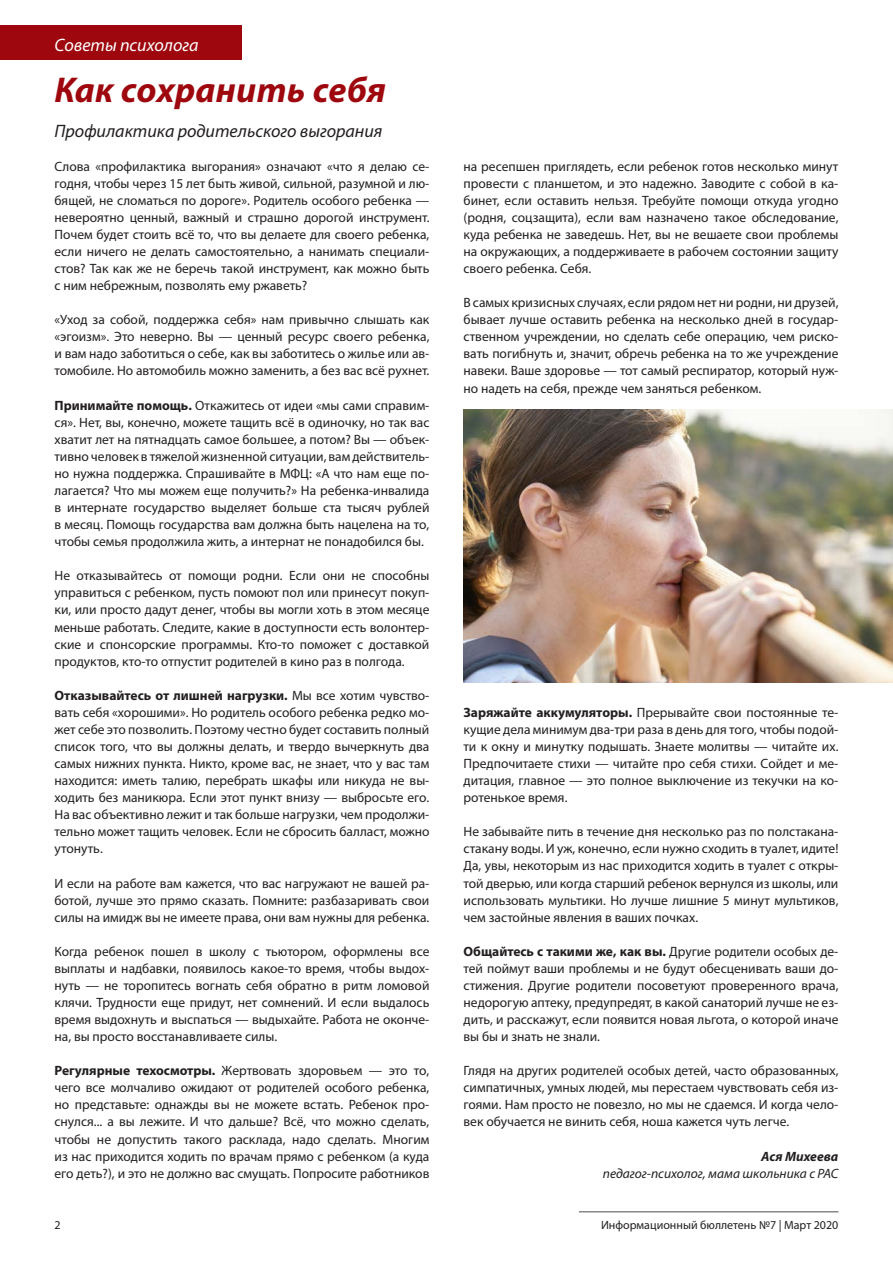
<style>
.page{position:relative;width:893px;height:1263px;background:#fff}
.page>*{position:absolute;margin:0;border:0;box-sizing:border-box;transform-origin:0 0}
.Section_Title{font:italic 700 36px "Myriad Pro";letter-spacing:.005em;color:#9d070d}
.Lead{font:italic 18px "Myriad Pro";color:#231f20}
.Heading{font:italic 18px "Myriad Pro";color:#fff}
.t1{font:13.5px/17.1px "Myriad Pro";color:#231f20;text-align:justify}
.Author_Details{font:italic 13.5px "Myriad Pro";color:#231f20}
.Author_Name{font:italic 700 13.5px "Myriad Pro";color:#231f20}
.t2{font:12px "Myriad Pro";color:#231f20}
.s1{font-weight:700}
</style>
<div class="page">
<hr style="left:579px;top:1211px;width:259px;height:1px;background:#4f4a49">
<div style="left:0;top:26px;width:242px;height:34px;background:#9d070d"></div>
<img style="left:463px;top:410px;width:430px;height:273px">
<p class="Heading" style="left:55px;top:34px;width:145px">Советы психолога</p>
<p class="Section_Title" style="left:55px;top:67px;width:333px">Как сохранить себя</p>
<p class="Lead" style="left:55px;top:119px;width:329px">Профилактика родительского выгорания</p>
<p class="t1" style="left:55px;top:157px;width:376px">Слова «профилактика выгорания» означают «что я делаю се&shy;годня, чтобы через 15 лет быть живой, сильной, разумной и лю&shy;бящей, не сломаться по дороге». Родитель особого ребенка — невероятно ценный, важный и страшно дорогой инструмент.<br>Почем будет стоить всё то, что вы делаете для своего ребенка, если ничего не делать самостоятельно, а нанимать специали&shy;стов? Так как же не беречь такой инструмент, как можно быть с ним небрежным, позволять ему ржаветь?</p>
<p class="t1" style="left:55px;top:311px;width:376px">«Уход за собой, поддержка себя» нам привычно слышать как «эгоизм». Это неверно. Вы — ценный ресурс своего ребенка, и вам надо заботиться о себе, как вы заботитесь о жилье или ав&shy;томобиле. Но автомобиль можно заменить, а без вас всё рухнет.</p>
<p class="t1" style="left:55px;top:396px;width:376px"><span class="s1">Принимайте помощь.</span> Откажитесь от идеи «мы сами справим&shy;ся». Нет, вы, конечно, можете тащить всё в одиночку, но так вас хватит лет на пятнадцать самое большее, а потом? Вы — объек&shy;тивно человек в тяжелой жизненной ситуации, вам действитель&shy;но нужна поддержка. Спрашивайте в МФЦ: «А что нам еще по&shy;лагается? Что мы можем еще получить?» На ребенка-инвалида в интернате государство выделяет больше ста тысяч рублей в месяц. Помощь государства вам должна быть нацелена на то, чтобы семья продолжила жить, а интернат не понадобился бы.</p>
<p class="t1" style="left:55px;top:567px;width:376px">Не отказывайтесь от помощи родни. Если они не способны управиться с ребенком, пусть помоют пол или принесут покуп&shy;ки, или просто дадут денег, чтобы вы могли хоть в этом месяце меньше работать. Следите, какие в доступности есть волонтер&shy;ские и спонсорские программы. Кто-то поможет с доставкой продуктов, кто-то отпустит родителей в кино раз в полгода.</p>
<p class="t1" style="left:55px;top:686px;width:376px"><span class="s1">Отказывайтесь от лишней нагрузки.</span> Мы все хотим чувство&shy;вать себя «хорошими». Но родитель особого ребенка редко мо&shy;жет себе это позволить. Поэтому честно будет составить полный список того, что вы должны делать, и твердо вычеркнуть два самых нижних пункта. Никто, кроме вас, не знает, что у вас там находится: иметь талию, перебрать шкафы или никуда не вы&shy;ходить без маникюра. Если этот пункт внизу — выбросьте его.<br>На вас объективно лежит и так больше нагрузки, чем продолжи&shy;тельно может тащить человек. Если не сбросить балласт, можно утонуть.</p>
<p class="t1" style="left:55px;top:874px;width:376px">И если на работе вам кажется, что вас нагружают не вашей ра&shy;ботой, лучше это прямо сказать. Помните: разбазаривать свои силы на имидж вы не имеете права, они вам нужны для ребенка.</p>
<p class="t1" style="left:55px;top:942px;width:376px">Когда ребенок пошел в школу с тьютором, оформлены все выплаты и надбавки, появилось какое-то время, чтобы выдох&shy;нуть — не торопитесь вогнать себя обратно в ритм ломовой клячи. Трудности еще придут, нет сомнений. И если выдалось время выдохнуть и выспаться — выдыхайте. Работа не оконче&shy;на, вы просто восстанавливаете силы.</p>
<p class="t1" style="left:55px;top:1062px;width:376px"><span class="s1">Регулярные техосмотры.</span> Жертвовать здоровьем — это то, чего все молчаливо ожидают от родителей особого ребенка, но представьте: однажды вы не можете встать. Ребенок про&shy;снулся... а вы лежите. И что дальше? Всё, что можно сделать, чтобы не допустить такого расклада, надо сделать. Многим из нас приходится ходить по врачам прямо с ребенком (а куда его деть?), и это не должно вас смущать. Попросите работников</p>
<p class="t1" style="left:463px;top:157px;width:376px">на ресепшен приглядеть, если ребенок готов несколько минут провести с планшетом, и это надежно. Заводите с собой в ка&shy;бинет, если оставить нельзя. Требуйте помощи откуда угодно (родня, соцзащита), если вам назначено такое обследование, куда ребенка не заведешь. Нет, вы не вешаете свои проблемы на окружающих, а поддерживаете в рабочем состоянии защиту своего ребенка. Себя.</p>
<p class="t1" style="left:463px;top:294px;width:376px">В самых кризисных случаях, если рядом нет ни родни, ни друзей, бывает лучше оставить ребенка на несколько дней в государ&shy;ственном учреждении, но сделать себе операцию, чем риско&shy;вать погибнуть и, значит, обречь ребенка на то же учреждение навеки. Ваше здоровье — тот самый респиратор, который нуж&shy;но надеть на себя, прежде чем заняться ребенком.</p>
<p class="t1" style="left:463px;top:703px;width:376px"><span class="s1">Заряжайте аккумуляторы.</span> Прерывайте свои постоянные те&shy;кущие дела минимум два-три раза в день для того, чтобы подой&shy;ти к окну и минутку подышать. Знаете молитвы — читайте их.<br>Предпочитаете стихи — читайте про себя стихи. Cойдет и ме&shy;дитация, главное — это полное выключение из текучки на ко&shy;ротенькое время.</p>
<p class="t1" style="left:463px;top:823px;width:376px">Не забывайте пить в течение дня несколько раз по полстакана&shy;стакану воды. И уж, конечно, если нужно сходить в туалет, идите!<br>Да, увы, некоторым из нас приходится ходить в туалет с откры&shy;той дверью, или когда старший ребенок вернулся из школы, или использовать мультики. Но лучше лишние 5 минут мультиков, чем застойные явления в ваших почках.</p>
<p class="t1" style="left:463px;top:942px;width:376px"><span class="s1">Общайтесь с такими же, как вы.</span> Другие родители особых де&shy;тей поймут ваши проблемы и не будут обесценивать ваши до&shy;стижения. Другие родители посоветуют проверенного врача, недорогую аптеку, предупредят, в какой санаторий лучше не ез&shy;дить, и расскажут, если появится новая льгота, о которой иначе вы бы и знать не знали.</p>
<p class="t1" style="left:463px;top:1062px;width:376px">Глядя на других родителей особых детей, часто образованных, симпатичных, умных людей, мы перестаем чувствовать себя из&shy;гоями. Нам просто не повезло, но мы не сдаемся. И когда чело&shy;век обучается не винить себя, ноша кажется чуть легче.</p>
<p class="Author_Name" style="left:761px;top:1147px;width:79px">Ася Михеева</p>
<p class="Author_Details" style="left:603px;top:1165px;width:237px">педагог-психолог, мама школьника с РАС</p>
<p class="t2" style="left:55px;top:1217px;width:8px">2</p>
<p class="t2" style="left:601px;top:1217px;width:239px">Информационный бюллетень №7 | Март 2020</p>
</div>
